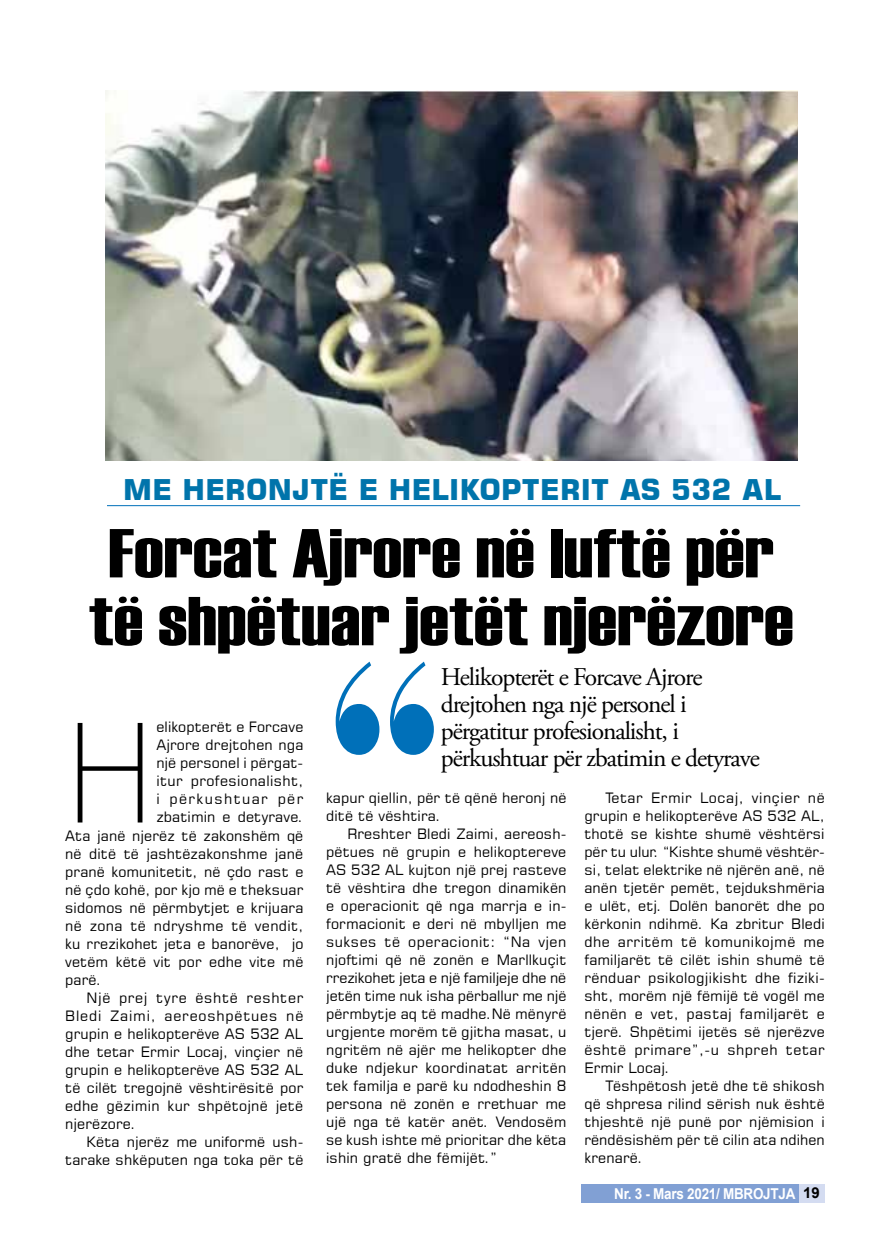
<style>
.page{position:relative;width:893px;height:1234px;background:#fff}
.page>*{position:absolute;margin:0;border:0;box-sizing:border-box;transform-origin:0 0}
.t1{font:231px "Normande BT";color:#0070b9;scale:.8 1}
.t2{font:149.25px "Horatio D Ligh";color:#000}
.t3{font:69px/67.8px "Haettenschweiler";color:#000;scale:1.2 1}
.t4{font:700 28.5px "Square 721 BT";letter-spacing:.01em;color:#0074ab}
.t5{font:25.5px/27px "Adobe Garamond Pro";letter-spacing:-.04em;color:#000}
.t6{font:700 15px "Arial";letter-spacing:-.02em;color:#fff;scale:.9 1}
.t7{font:14.25px/18px "Square 721 BT";letter-spacing:.01em;color:#000;text-align:justify}
.t8{font:14.25px "Square 721 BT";letter-spacing:.055em;color:#000}
.t9{font:14.25px "Square 721 BT";letter-spacing:.05em;color:#000}
.t10{font:14.25px "Square 721 BT";letter-spacing:.03em;color:#000}
.t11{font:14.25px "Square 721 BT";letter-spacing:.095em;color:#000}
.s1{color:#000}
</style>
<div class="page">
<div style="left:581px;top:1184px;width:244px;height:18px;background:#81a0d4"></div>
<div style="left:799px;top:1184px;width:26px;height:18px;background:#d4dcf1"></div>
<hr style="left:107px;top:505px;width:693px;height:1px;background:#0070b9">
<img style="left:106px;top:90px;width:691px;height:370px">
<h3 class="t4" style="left:123px;top:472px;width:659px">ME HERONJTË E HELIKOPTERIT AS 532 AL</h3>
<h3 class="t3" style="left:89px;top:519px;width:589px">Forcat Ajrore në luftë për të shpëtuar jetët njerëzore</h3>
<h2 class="t2" style="left:65px;top:690px;width:91px">H</h2>
<p class="t7" style="left:156px;top:718px;width:149px">elikopterët e Forcave</p>
<p class="t7" style="left:156px;top:736px;width:149px">Ajrore drejtohen nga</p>
<p class="t7" style="left:156px;top:754px;width:149px">një personel i përgat-</p>
<p class="t10" style="left:156px;top:772px;width:149px">itur profesionalisht,</p>
<p class="t11" style="left:156px;top:790px;width:149px">i përkushtuar për</p>
<p class="t7" style="left:156px;top:808px;width:149px">zbatimin e detyrave.</p>
<p class="t7" style="left:65px;top:826px;width:240px">Ata janë njerëz të zakonshëm që</p>
<p class="t7" style="left:65px;top:844px;width:240px">në ditë të jashtëzakonshme janë</p>
<p class="t7" style="left:65px;top:861px;width:240px">pranë komunitetit, në çdo rast e</p>
<p class="t7" style="left:65px;top:879px;width:240px">në çdo kohë, por kjo më e theksuar</p>
<p class="t7" style="left:65px;top:897px;width:240px">sidomos në përmbytjet e krijuara</p>
<p class="t7" style="left:65px;top:915px;width:240px">në zona të ndryshme të vendit,</p>
<p class="t7" style="left:65px;top:933px;width:240px">ku rrezikohet jeta e banorëve, jo</p>
<p class="t7" style="left:65px;top:951px;width:240px">vetëm këtë vit por edhe vite më</p>
<p class="t7" style="left:65px;top:969px;width:38px">parë.</p>
<p class="t9" style="left:86px;top:988px;width:218px">Një prej tyre është reshter</p>
<p class="t8" style="left:65px;top:1006px;width:240px">Bledi Zaimi, aereoshpëtues në</p>
<p class="t7" style="left:65px;top:1023px;width:240px">grupin e helikopterëve AS 532 AL</p>
<p class="t7" style="left:65px;top:1041px;width:240px">dhe tetar Ermir Locaj, vinçier në</p>
<p class="t7" style="left:65px;top:1059px;width:240px">grupin e helikopterëve AS 532 AL</p>
<p class="t7" style="left:65px;top:1077px;width:240px">të cilët tregojnë vështirësitë por</p>
<p class="t7" style="left:65px;top:1095px;width:240px">edhe gëzimin kur shpëtojnë jetë</p>
<p class="t7" style="left:65px;top:1113px;width:72px">njerëzore.</p>
<p class="t7" style="left:86px;top:1131px;width:218px">Këta njerëz me uniformë ush-</p>
<p class="t7" style="left:65px;top:1149px;width:240px">tarake shkëputen nga toka për të</p>
<h1 class="t1" style="left:320px;top:605px;width:163px">“</h1>
<h3 class="t5" style="left:441px;top:663px;width:320px">Helikopterët e Forcave Ajrore drejtohen nga një personel i përgatitur profesionalisht, i përkushtuar për zbatimin e detyrave</h3>
<p class="t7" style="left:584px;top:788px;width:242px;text-indent:21px">Tetar Ermir Locaj, vinçier në grupin e helikopterëve AS 532 AL, thotë se kishte shumë vështërsi për tu ulur. “Kishte shumë vështër&shy;si, telat elektrike në njërën anë, në anën tjetër pemët, tejdukshmëria e ulët, etj. Dolën banorët dhe po kërkonin ndihmë. Ka zbritur Bledi dhe arritëm të komunikojmë me familjarët të cilët ishin shumë të rënduar psikologjikisht dhe fiziki&shy;sht, morëm një fëmijë të vogël me nënën e vet, pastaj familjarët e tjerë. Shpëtimi ijetës së njerëzve është primare”,-u shpreh tetar Ermir Locaj.</p>
<p class="t7" style="left:584px;top:1076px;width:242px;text-indent:21px">Tëshpëtosh jetë dhe të shikosh që shpresa rilind sërish nuk është thjeshtë një punë por njëmision i rëndësishëm për të cilin ata ndihen krenarë.</p>
<p class="t7" style="left:326px;top:788px;width:242px">kapur qiellin, për të qënë heronj në ditë të vështira.</p>
<p class="t7" style="left:326px;top:824px;width:242px;text-indent:21px">Rreshter Bledi Zaimi, aereosh&shy;pëtues në grupin e helikoptereve AS 532 AL kujton një prej rasteve të vështira dhe tregon dinamikën e operacionit që nga marrja e in&shy;formacionit e deri në mbylljen me sukses të operacionit: “Na vjen njoftimi që në zonën e Marllkuçit rrezikohet jeta e një familjeje dhe në jetën time nuk isha përballur me një përmbytje aq të madhe.Në mënyrë urgjente morëm të gjitha masat, u ngritëm në ajër me helikopter dhe duke ndjekur koordinatat arritën tek familja e parë ku ndodheshin 8 persona në zonën e rrethuar me ujë nga të katër anët. Vendosëm se kush ishte më prioritar dhe këta ishin gratë dhe fëmijët.”</p>
<p class="t6" style="left:614px;top:1182px;width:230px">Nr. 3 - Mars 2021/ MBROJTJA <span class="s1">19</span></p>
</div>
